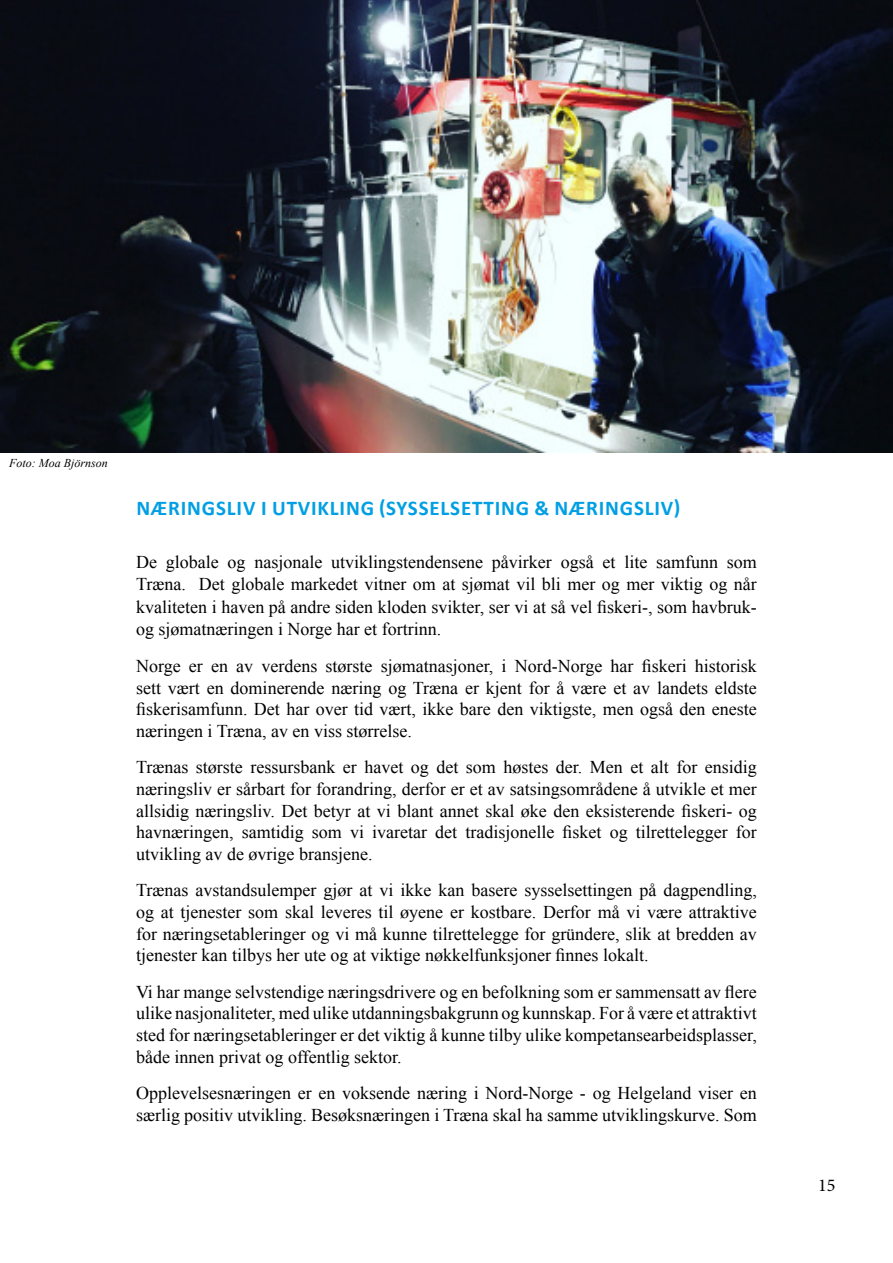
<style>
.page{position:relative;width:893px;height:1263px;background:#fff}
.page>*{position:absolute;margin:0;border:0;box-sizing:border-box;transform-origin:0 0}
.t1{font:700 21px "Calibri";letter-spacing:.04em;color:#009fe3}
.t2{font:18px/21.6px "Times New Roman";color:#000;text-align:justify}
.t3{font:18px "Minion Pro";color:#000}
.t4{font:italic 12px "Times New Roman";color:#000}
</style>
<div class="page">
<img style="left:0;top:0;width:893px;height:453px">
<p class="t4" style="left:9px;top:455px;width:100px">Foto: Moa Björnson</p>
<p class="t1" style="left:136px;top:495px;width:545px">NÆRINGSLIV I UTVIKLING (SYSSELSETTING &amp; NÆRINGSLIV)</p>
<p class="t2" style="left:136px;top:550px;width:622px;line-height:22.5px">De globale og nasjonale utviklingstendensene påvirker også et lite samfunn som Træna. Det globale markedet vitner om at sjømat vil bli mer og mer viktig og når kvaliteten i haven på andre siden kloden svikter, ser vi at så vel fiskeri-, som havbruk&shy;og sjømatnæringen i Norge har et fortrinn.</p>
<p class="t2" style="left:136px;top:655px;width:622px">Norge er en av verdens største sjømatnasjoner, i Nord-Norge har fiskeri historisk sett vært en dominerende næring og Træna er kjent for å være et av landets eldste fiskerisamfunn. Det har over tid vært, ikke bare den viktigste, men også den eneste næringen i Træna, av en viss størrelse.</p>
<p class="t2" style="left:136px;top:756px;width:622px">Trænas største ressursbank er havet og det som høstes der. Men et alt for ensidig næringsliv er sårbart for forandring, derfor er et av satsingsområdene å utvikle et mer allsidig næringsliv. Det betyr at vi blant annet skal øke den eksisterende fiskeri- og havnæringen, samtidig som vi ivaretar det tradisjonelle fisket og tilrettelegger for utvikling av de øvrige bransjene.</p>
<p class="t2" style="left:136px;top:879px;width:622px">Trænas avstandsulemper gjør at vi ikke kan basere sysselsettingen på dagpendling, og at tjenester som skal leveres til øyene er kostbare. Derfor må vi være attraktive for næringsetableringer og vi må kunne tilrettelegge for gründere, slik at bredden av tjenester kan tilbys her ute og at viktige nøkkelfunksjoner finnes lokalt.</p>
<p class="t2" style="left:136px;top:981px;width:622px">Vi har mange selvstendige næringsdrivere og en befolkning som er sammensatt av flere ulike nasjonaliteter, med ulike utdanningsbakgrunn og kunnskap. For å være et attraktivt sted for næringsetableringer er det viktig å kunne tilby ulike kompetansearbeidsplasser, både innen privat og offentlig sektor.</p>
<p class="t2" style="left:136px;top:1082px;width:622px">Opplevelsesnæringen er en voksende næring i Nord-Norge - og Helgeland viser en særlig positiv utvikling. Besøksnæringen i Træna skal ha samme utviklingskurve. Som</p>
<p class="t3" style="left:818px;top:1173px;width:19px">15</p>
</div>
